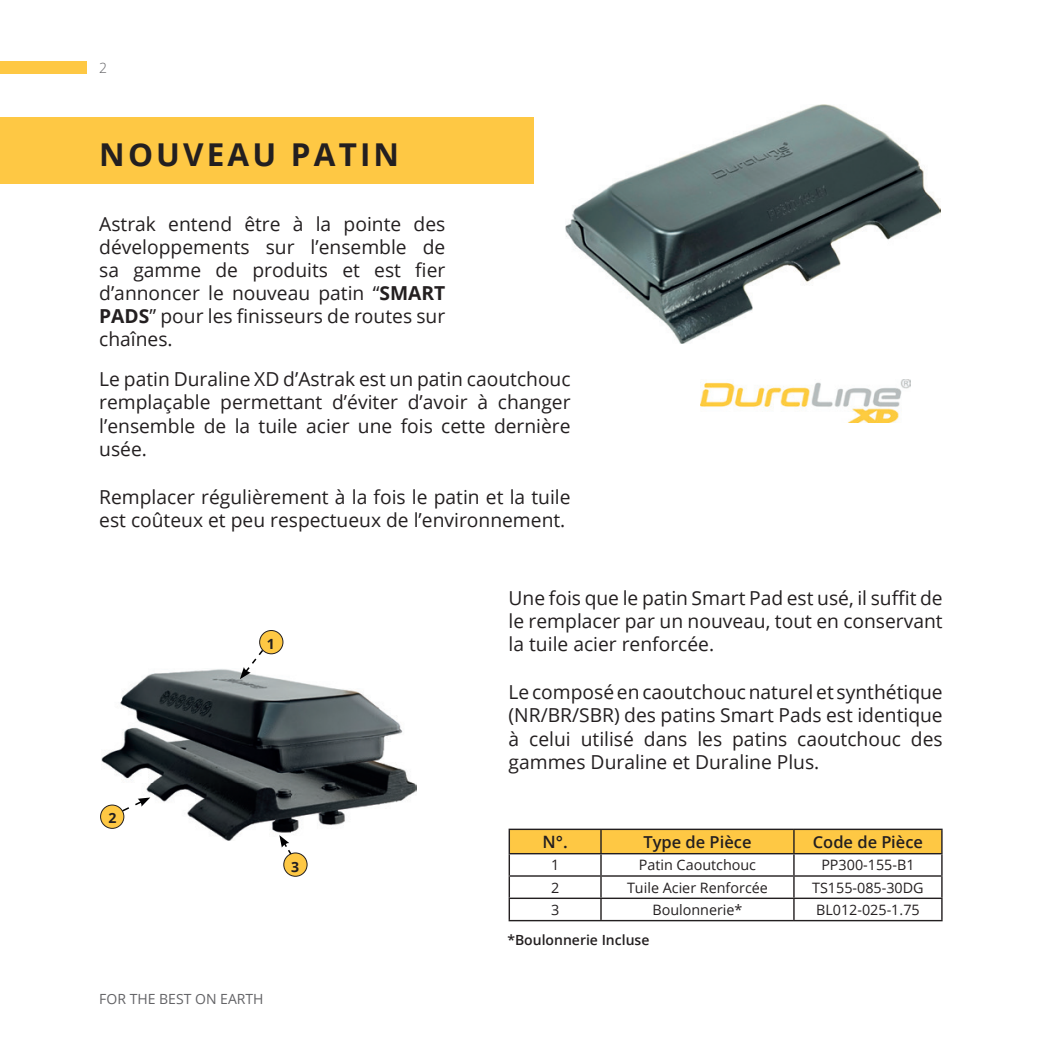
<style>
.page{position:relative;width:1042px;height:1042px;background:#fff}
.page>*{position:absolute;margin:0;border:0;box-sizing:border-box;transform-origin:0 0}
.t1{font:700 31.5px "Open Sans";letter-spacing:.1em;color:#231f20}
.t2{font:19.25px/23.1px "Open Sans";color:#231f20;text-align:justify}
.t3{font:600 16.97px "Open Sans";color:#231f20}
.t4{font:600 16.45px "Open Sans";color:#231f20}
.t5{font:14.35px "Open Sans";color:#231f20}
.t6{font:600 14px "Open Sans";color:#231f20}
.t7{font:14px "Open Sans";color:#636366}
.t8{font:700 14px "Open Sans";color:#231f20}
.t9{font:300 14px "Open Sans";color:#636366}
.s1{font-weight:700}
</style>
<div class="page">
<div style="left:0;top:61px;width:87px;height:13px;background:#fec844"></div>
<div style="left:0;top:117px;width:533px;height:67px;background:#fec844"></div>
<img style="left:565px;top:105px;width:376px;height:239px">
<img style="left:700px;top:379px;width:210px;height:43px">
<img style="left:101px;top:669px;width:315px;height:171px">
<div style="left:260px;top:630px;width:23px;height:24px;background:#fec844;border-radius:50%"></div>
<div style="left:259px;top:630px;width:24px;height:24px;border:1px solid #231f20;border-radius:50%"></div>
<div style="left:284px;top:853px;width:23px;height:23px;background:#fec844;border-radius:50%"></div>
<div style="left:283px;top:852px;width:24px;height:24px;border:1px solid #231f20;border-radius:50%"></div>
<svg style="left:279px;top:835px;width:14px;height:21px"></svg>
<svg style="left:120px;top:797px;width:30px;height:16px"></svg>
<svg style="left:240px;top:648px;width:25px;height:31px"></svg>
<div style="left:101px;top:805px;width:23px;height:23px;background:#fec844;border-radius:50%"></div>
<div style="left:100px;top:805px;width:24px;height:24px;border:1px solid #231f20;border-radius:50%"></div>
<hr style="left:508px;top:828px;width:93px;height:2px;background:#231f20">
<hr style="left:508px;top:830px;width:2px;height:23px;background:#231f20">
<hr style="left:601px;top:828px;width:193px;height:2px;background:#231f20">
<hr style="left:794px;top:828px;width:148px;height:2px;background:#231f20">
<hr style="left:508px;top:853px;width:93px;height:1px;background:#231f20">
<hr style="left:508px;top:854px;width:2px;height:21px;background:#231f20">
<hr style="left:508px;top:875px;width:93px;height:1px;background:#231f20">
<hr style="left:508px;top:876px;width:2px;height:21px;background:#231f20">
<hr style="left:508px;top:897px;width:93px;height:2px;background:#231f20">
<hr style="left:508px;top:899px;width:2px;height:21px;background:#231f20">
<svg style="left:509px;top:830px;width:433px;height:90px"></svg>
<hr style="left:508px;top:920px;width:93px;height:1px;background:#231f20">
<hr style="left:601px;top:920px;width:193px;height:1px;background:#231f20">
<hr style="left:794px;top:920px;width:148px;height:1px;background:#231f20">
<p class="t9" style="left:99px;top:58px;width:9px">2</p>
<h1 class="t1" style="left:99px;top:132px;width:301px">NOUVEAU PATIN</h1>
<p class="t2" style="left:99px;top:211px;width:348px">Astrak entend être à la pointe des développements sur l’ensemble de sa gamme de produits et est fier d’annoncer le nouveau patin “<span class="s1">SMART PADS</span>” pour les finisseurs de routes sur chaînes.</p>
<p class="t2" style="left:99px;top:367px;width:473px">Le patin Duraline XD d’Astrak est un patin caoutchouc remplaçable permettant d’éviter d’avoir à changer l’ensemble de la tuile acier une fois cette dernière usée.</p>
<p class="t2" style="left:99px;top:484px;width:473px">Remplacer régulièrement à la fois le patin et la tuile est coûteux et peu respectueux de l’environnement.</p>
<p class="t8" style="left:267px;top:634px;width:10px">1</p>
<p class="t8" style="left:108px;top:808px;width:10px">2</p>
<p class="t8" style="left:291px;top:857px;width:10px">3</p>
<p class="t7" style="left:99px;top:989px;width:166px">FOR THE BEST ON EARTH</p>
<p class="t2" style="left:508px;top:586px;width:436px">Une fois que le patin Smart Pad est usé, il suffit de le remplacer par un nouveau, tout en conservant la tuile acier renforcée.</p>
<p class="t2" style="left:508px;top:680px;width:436px">Le composé en caoutchouc naturel et synthétique (NR/BR/SBR) des patins Smart Pads est identique à celui utilisé dans les patins caoutchouc des gammes Duraline et Duraline Plus.</p>
<p class="t3" style="left:542px;top:830px;width:27px">N°.</p>
<p class="t4" style="left:643px;top:830px;width:110px">Type de Pièce</p>
<p class="t4" style="left:813px;top:830px;width:112px">Code de Pièce</p>
<p class="t5" style="left:551px;top:855px;width:10px">1</p>
<p class="t5" style="left:639px;top:855px;width:119px">Patin Caoutchouc</p>
<p class="t5" style="left:821px;top:855px;width:95px">PP300-155-B1</p>
<p class="t5" style="left:551px;top:877px;width:10px">2</p>
<p class="t5" style="left:627px;top:877px;width:142px">Tuile Acier Renforcée</p>
<p class="t5" style="left:812px;top:877px;width:113px">TS155-085-30DG</p>
<p class="t5" style="left:551px;top:900px;width:10px">3</p>
<p class="t5" style="left:652px;top:900px;width:92px">Boulonnerie*</p>
<p class="t5" style="left:816px;top:900px;width:105px">BL012-025-1.75</p>
<p class="t6" style="left:507px;top:930px;width:144px">*Boulonnerie Incluse</p>
</div>
